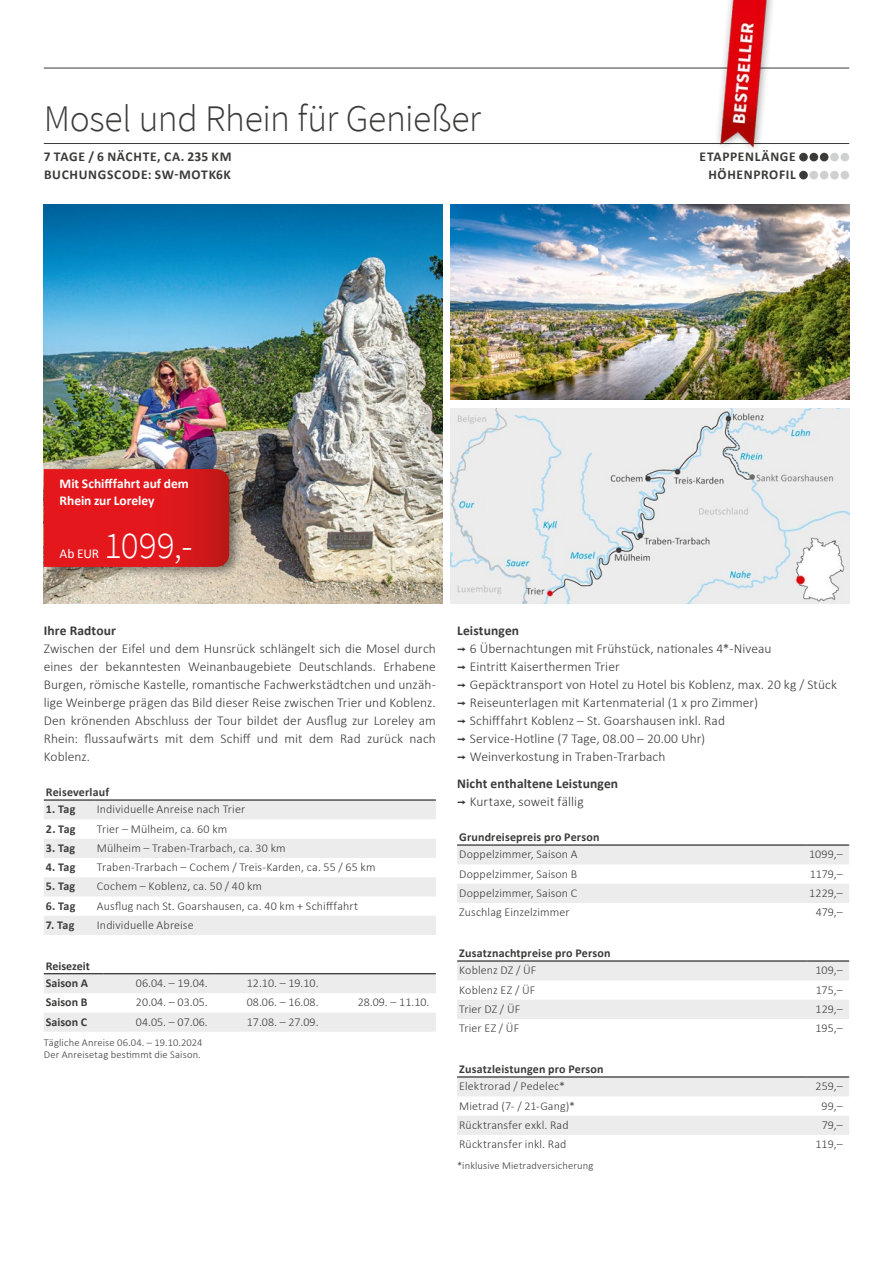
<style>
.page{position:relative;width:893px;height:1263px;background:#fff}
.page>*{position:absolute;margin:0;border:0;box-sizing:border-box;transform-origin:0 0}
.t1{font:300 37.5px "Source Sans Pro";letter-spacing:-.01em;color:#3b3b3a}
.t2{font:300 37.5px "Source Sans Pro";color:#fff}
.t3{font:300 13.5px/18px "Calibri";letter-spacing:.005em;color:#3b3b3a;text-align:justify}
.t4{font:700 13.5px/18px "Calibri";letter-spacing:.04em;color:#3b3b3a}
.t5{font:700 13.5px/18px "Calibri";letter-spacing:.01em;color:#3b3b3a}
.t6{font:700 13.5px/17.2px "Calibri";letter-spacing:-.005em;color:#fff}
.t7{font:13.5px "Calibri";color:#fff}
.t8{font:300 12px "Calibri";letter-spacing:.01em;color:#3b3b3a}
.t9{font:700 12px/17.7px "Calibri";letter-spacing:.015em;color:#3b3b3a}
.t10{font:300 10.5px/12px "Calibri";letter-spacing:.015em;color:#3b3b3a}
.s1{font-weight:700}
.s2{font-family:"Interstate";font-weight:400}
.s3{font-weight:300}
</style>
<div class="page">
<img style="left:44px;top:204px;width:398px;height:400px">
<img style="left:451px;top:204px;width:398px;height:196px">
<img style="left:451px;top:408px;width:398px;height:196px">
<div style="left:40px;top:463px;width:204px;height:116px;background:#000;opacity:.45"></div>
<svg style="left:44px;top:469px;width:185px;height:98px"></svg>
<hr style="left:44px;top:143px;width:805px;height:1px;background:#3b3b3a">
<hr style="left:44px;top:68px;width:805px;height:1px;background:#3b3b3a">
<div style="left:799px;top:153px;width:9px;height:8px;background:#3b3b3a;border-radius:50%"></div>
<div style="left:809px;top:153px;width:9px;height:8px;background:#3b3b3a;border-radius:50%"></div>
<div style="left:820px;top:153px;width:8px;height:8px;background:#3b3b3a;border-radius:50%"></div>
<div style="left:830px;top:153px;width:9px;height:8px;background:#cfd0d0;border-radius:50%"></div>
<div style="left:840px;top:153px;width:9px;height:8px;background:#cfd0d0;border-radius:50%"></div>
<div style="left:799px;top:171px;width:9px;height:8px;background:#3b3b3a;border-radius:50%"></div>
<div style="left:809px;top:171px;width:9px;height:8px;background:#cfd0d0;border-radius:50%"></div>
<div style="left:820px;top:171px;width:8px;height:8px;background:#cfd0d0;border-radius:50%"></div>
<div style="left:830px;top:171px;width:9px;height:8px;background:#cfd0d0;border-radius:50%"></div>
<div style="left:840px;top:171px;width:9px;height:8px;background:#cfd0d0;border-radius:50%"></div>
<img style="left:711px;top:0;width:68px;height:149px">
<svg style="left:44px;top:801px;width:392px;height:134px;fill:#ececed"></svg>
<hr style="left:44px;top:800px;width:51px;height:1px;background:#000">
<hr style="left:95px;top:800px;width:341px;height:1px;background:#000">
<svg style="left:44px;top:974px;width:392px;height:58px"></svg>
<hr style="left:44px;top:973px;width:59px;height:1px;background:#000">
<hr style="left:103px;top:973px;width:111px;height:1px;background:#000">
<hr style="left:214px;top:973px;width:111px;height:1px;background:#000">
<hr style="left:325px;top:973px;width:111px;height:1px;background:#000">
<svg style="left:457px;top:846px;width:392px;height:57px"></svg>
<hr style="left:457px;top:845px;width:349px;height:1px;background:#000">
<hr style="left:806px;top:845px;width:43px;height:1px;background:#000">
<svg style="left:457px;top:962px;width:392px;height:57px"></svg>
<hr style="left:457px;top:961px;width:349px;height:1px;background:#000">
<hr style="left:806px;top:961px;width:43px;height:1px;background:#000">
<svg style="left:457px;top:1078px;width:392px;height:57px"></svg>
<hr style="left:457px;top:1077px;width:349px;height:1px;background:#000">
<hr style="left:806px;top:1077px;width:43px;height:1px;background:#000">
<h1 class="t1" style="left:44px;top:96px;width:439px">Mosel und Rhein für Genießer</h1>
<p class="t4" style="left:44px;top:147px;width:189px">7 TAGE / 6 NÄCHTE, CA. 235 KM<br>BUCHUNGSCODE: SW-MOTK6K</p>
<p class="t6" style="left:60px;top:474px;width:131px">Mit Schifffahrt auf dem<br>Rhein zur Loreley</p>
<p class="t7" style="left:60px;top:544px;width:41px">Ab EUR</p>
<h1 class="t2" style="left:104px;top:522px;width:90px">1099,-</h1>
<p class="t4" style="left:700px;top:147px;width:98px;text-align:right">ETAPPENLÄNGE<br>HÖHENPROFIL</p>
<p class="t5" style="left:44px;top:621px;width:74px">Ihre Radtour</p>
<p class="t3" style="left:44px;top:640px;width:394px">Zwischen der Eifel und dem Hunsrück schlängelt sich die Mosel durch eines der bekanntesten Weinanbaugebiete Deutschlands. Erhabene Burgen, römische Kastelle, romantische Fachwerkstädtchen und unzäh&shy;lige Weinberge prägen das Bild dieser Reise zwischen Trier und Koblenz.<br>Den krönenden Abschluss der Tour bildet der Ausflug zur Loreley am Rhein: flussaufwärts mit dem Schiff und mit dem Rad zurück nach Koblenz.</p>
<p class="t9" style="left:46px;top:782px;width:65px">Reiseverlauf</p>
<p class="t9" style="left:46px;top:800px;width:31px">1. Tag</p>
<p class="t8" style="left:97px;top:802px;width:150px">Individuelle Anreise nach Trier</p>
<p class="t9" style="left:46px;top:819px;width:31px">2. Tag</p>
<p class="t8" style="left:97px;top:821px;width:132px">Trier – Mülheim, ca. 60 km</p>
<p class="t9" style="left:46px;top:839px;width:31px">3. Tag</p>
<p class="t8" style="left:97px;top:840px;width:190px">Mülheim – Traben-Trarbach, ca. 30 km</p>
<p class="t9" style="left:46px;top:858px;width:31px">4. Tag</p>
<p class="t8" style="left:97px;top:860px;width:280px">Traben-Trarbach – Cochem / Treis-Karden, ca. 55 / 65 km</p>
<p class="t9" style="left:46px;top:877px;width:31px">5. Tag</p>
<p class="t8" style="left:97px;top:879px;width:167px">Cochem – Koblenz, ca. 50 / 40 km</p>
<p class="t9" style="left:46px;top:896px;width:31px">6. Tag</p>
<p class="t8" style="left:97px;top:898px;width:263px">Ausflug nach St. Goarshausen, ca. 40 km + Schifffahrt</p>
<p class="t9" style="left:46px;top:916px;width:30px">7. Tag</p>
<p class="t8" style="left:97px;top:917px;width:98px">Individuelle Abreise</p>
<p class="t9" style="left:46px;top:956px;width:45px">Reisezeit<br>Saison A</p>
<p class="t8" style="left:136px;top:976px;width:73px">06.04. – 19.04.</p>
<p class="t8" style="left:247px;top:976px;width:73px">12.10. – 19.10.</p>
<p class="t9" style="left:46px;top:993px;width:43px">Saison B</p>
<p class="t8" style="left:136px;top:995px;width:73px">20.04. – 03.05.</p>
<p class="t8" style="left:247px;top:995px;width:73px">08.06. – 16.08.</p>
<p class="t8" style="left:358px;top:995px;width:73px">28.09. – 11.10.</p>
<p class="t9" style="left:46px;top:1012px;width:43px">Saison C</p>
<p class="t8" style="left:136px;top:1014px;width:73px">04.05. – 07.06.</p>
<p class="t8" style="left:247px;top:1014px;width:73px">17.08. – 27.09.</p>
<p class="t10" style="left:44px;top:1037px;width:160px">Tägliche Anreise 06.04. – 19.10.2024<br>Der Anreisetag bestimmt die Saison.</p>
<p class="t3" style="left:457px;top:622px;width:381px;text-align:left"><span class="s1">Leistungen<br></span><span class="s2">¬</span> 6 Übernachtungen mit Frühstück, nationales 4*-Niveau<br><span class="s2">¬</span> Eintritt Kaiserthermen Trier<br><span class="s2">¬</span> Gepäcktransport von Hotel zu Hotel bis Koblenz, max. 20 kg / Stück <span class="s2">¬</span> Reiseunterlagen mit Kartenmaterial (1 x pro Zimmer)<br><span class="s2">¬</span> Schifffahrt Koblenz – St. Goarshausen inkl. Rad<br><span class="s2">¬</span> Service-Hotline (7 Tage, 08.00 – 20.00 Uhr)<br><span class="s2">¬</span> Weinverkostung in Traben-Trarbach</p>
<p class="t5" style="left:457px;top:774px;width:163px">Nicht enthaltene Leistungen <span class="s2">¬</span> <span class="s3">Kurtaxe, soweit fällig</span></p>
<p class="t9" style="left:459px;top:827px;width:142px">Grundreisepreis pro Person</p>
<p class="t8" style="left:459px;top:847px;width:120px">Doppelzimmer, Saison A</p>
<p class="t8" style="left:809px;top:847px;width:35px">1099,–</p>
<p class="t8" style="left:459px;top:866px;width:120px">Doppelzimmer, Saison B</p>
<p class="t8" style="left:810px;top:866px;width:34px">1179,–</p>
<p class="t8" style="left:459px;top:885px;width:120px">Doppelzimmer, Saison C</p>
<p class="t8" style="left:809px;top:885px;width:35px">1229,–</p>
<p class="t8" style="left:459px;top:905px;width:112px">Zuschlag Einzelzimmer</p>
<p class="t8" style="left:816px;top:905px;width:28px">479,–</p>
<p class="t9" style="left:459px;top:943px;width:153px">Zusatznachtpreise pro Person</p>
<p class="t8" style="left:459px;top:963px;width:79px">Koblenz DZ / ÜF</p>
<p class="t8" style="left:815px;top:963px;width:29px">109,–</p>
<p class="t8" style="left:459px;top:982px;width:78px">Koblenz EZ / ÜF</p>
<p class="t8" style="left:816px;top:982px;width:28px">175,–</p>
<p class="t8" style="left:459px;top:1001px;width:62px">Trier DZ / ÜF</p>
<p class="t8" style="left:815px;top:1001px;width:29px">129,–</p>
<p class="t8" style="left:459px;top:1021px;width:61px">Trier EZ / ÜF</p>
<p class="t8" style="left:815px;top:1021px;width:29px">195,–</p>
<p class="t9" style="left:459px;top:1059px;width:146px">Zusatzleistungen pro Person</p>
<p class="t8" style="left:459px;top:1079px;width:107px">Elektrorad / Pedelec*</p>
<p class="t8" style="left:816px;top:1079px;width:29px">259,–</p>
<p class="t8" style="left:459px;top:1098px;width:117px">Mietrad (7- / 21-Gang)*</p>
<p class="t8" style="left:822px;top:1098px;width:23px">99,–</p>
<p class="t8" style="left:459px;top:1117px;width:111px">Rücktransfer exkl. Rad</p>
<p class="t8" style="left:822px;top:1117px;width:23px">79,–</p>
<p class="t8" style="left:459px;top:1137px;width:109px">Rücktransfer inkl. Rad</p>
<p class="t8" style="left:816px;top:1137px;width:29px">119,–</p>
<p class="t10" style="left:457px;top:1159px;width:138px">*inklusive Mietradversicherung</p>
</div>
